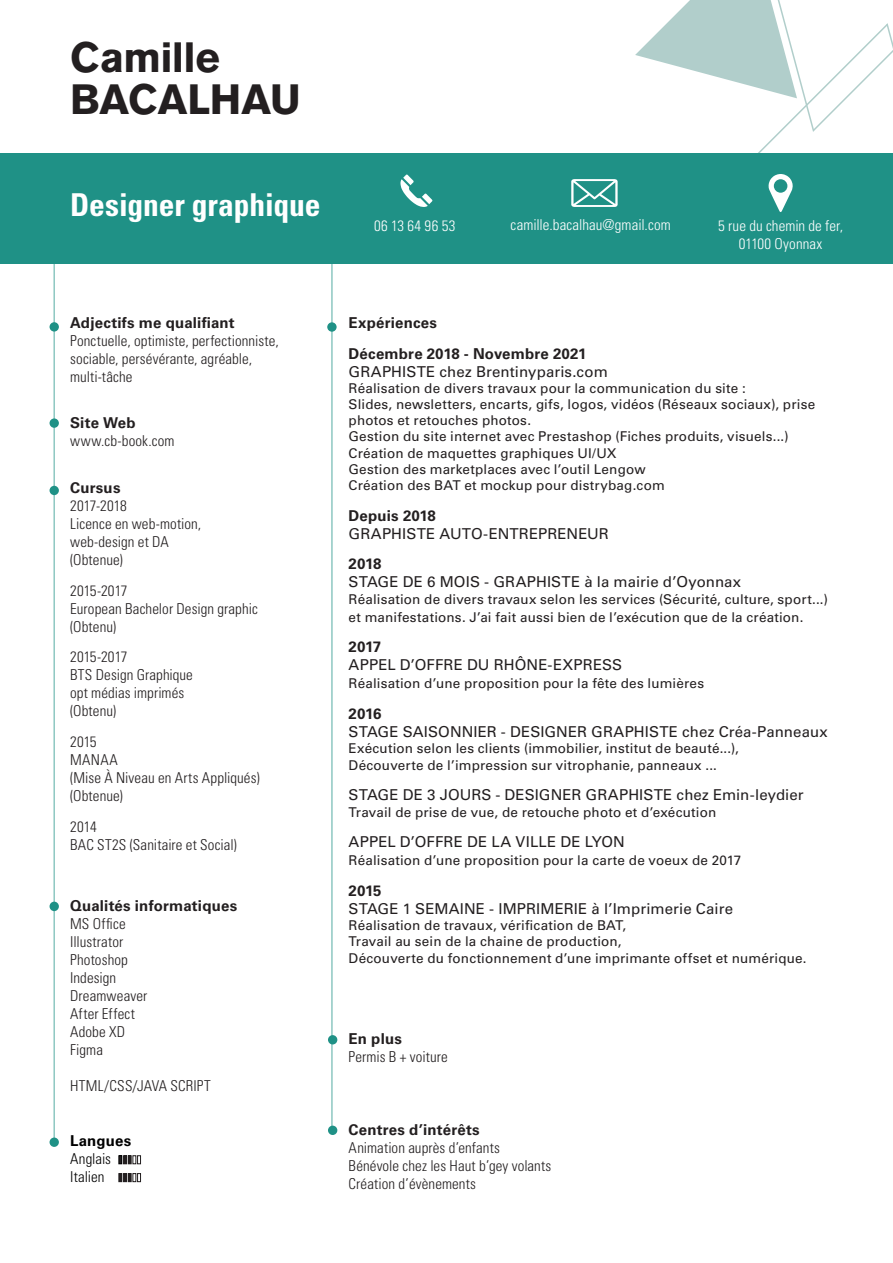
<style>
.page{position:relative;width:893px;height:1263px;background:#fff}
.page>*{position:absolute;margin:0;border:0;box-sizing:border-box;transform-origin:0 0}
.t1{font:700 42px/42px "Akzidenz Grotesk BQ";letter-spacing:-.01em;color:#231f20}
.t2{font:700 condensed 31.5px "Univers LT Std";letter-spacing:-.005em;color:#fff}
.t3{font:300 condensed 15px/18px "Univers LT Std";letter-spacing:.005em;color:#231f20}
.t4{font:15px "Univers LT Std";letter-spacing:.005em;color:#231f20}
.t5{font:700 15px/30.8px "Univers LT Std";letter-spacing:.015em;color:#231f20}
.t6{font:300 condensed 15px/18px "Univers LT Std";letter-spacing:.005em;color:#fff;text-align:center}
.t7{font:300 condensed 15px/18px "Univers LT Std";letter-spacing:-.005em;color:#000001}
.t8{font:700 15px "Univers LT Std";letter-spacing:.01em;color:#000001}
.t9{font:13.5px/16.2px "Univers LT Std";letter-spacing:.01em;color:#231f20}
</style>
<div class="page">
<div style="left:0;top:153px;width:893px;height:111px;background:#1f9186"></div>
<svg style="left:635px;top:0;width:258px;height:212px"></svg>
<svg style="left:571px;top:179px;width:47px;height:28px"></svg>
<svg style="left:400px;top:175px;width:32px;height:32px"></svg>
<svg style="left:119px;top:1155px;width:22px;height:9px"></svg>
<svg style="left:119px;top:1173px;width:22px;height:9px"></svg>
<hr style="left:53px;top:166px;width:2px;height:976px;background:#1f9186">
<div style="left:50px;top:322px;width:9px;height:10px;background:#1f9186;border-radius:50%"></div>
<div style="left:50px;top:418px;width:9px;height:10px;background:#1f9186;border-radius:50%"></div>
<div style="left:50px;top:486px;width:9px;height:9px;background:#1f9186;border-radius:50%"></div>
<div style="left:50px;top:1137px;width:9px;height:10px;background:#1f9186;border-radius:50%"></div>
<div style="left:328px;top:1035px;width:9px;height:9px;background:#1f9186;border-radius:50%"></div>
<div style="left:328px;top:1125px;width:9px;height:10px;background:#1f9186;border-radius:50%"></div>
<div style="left:50px;top:902px;width:9px;height:9px;background:#1f9186;border-radius:50%"></div>
<hr style="left:331px;top:250px;width:2px;height:880px;background:#1f9186">
<svg style="left:327px;top:322px;width:10px;height:10px"></svg>
<h1 class="t1" style="left:70px;top:37px;width:232px">Camille<br>BACALHAU</h1>
<h2 class="t2" style="left:70px;top:186px;width:252px">Designer graphique</h2>
<p class="t5" style="left:70px;top:307px;width:166px">Adjectifs me qualifiant</p>
<p class="t3" style="left:70px;top:331px;width:210px">Ponctuelle, optimiste, perfectionniste, sociable, persévérante, agréable, multi-tâche</p>
<p class="t5" style="left:70px;top:407px;width:67px">Site Web</p>
<p class="t3" style="left:70px;top:431px;width:106px">www.cb-book.com</p>
<p class="t5" style="left:70px;top:472px;width:52px">Cursus</p>
<p class="t3" style="left:70px;top:496px;width:133px">2017-2018<br>Licence en web-motion, web-design et DA (Obtenue)</p>
<p class="t3" style="left:70px;top:581px;width:189px">2015-2017<br>European Bachelor Design graphic (Obtenu)</p>
<p class="t3" style="left:70px;top:648px;width:124px">2015-2017<br>BTS Design Graphique opt médias imprimés (Obtenu)</p>
<p class="t3" style="left:70px;top:733px;width:191px">2015<br>MANAA<br>(Mise À Niveau en Arts Appliqués) (Obtenue)</p>
<p class="t3" style="left:70px;top:817px;width:168px">2014<br>BAC ST2S (Sanitaire et Social)</p>
<p class="t5" style="left:70px;top:890px;width:169px">Qualités informatiques</p>
<p class="t3" style="left:70px;top:914px;width:79px">MS Office<br>Illustrator<br>Photoshop<br>Indesign<br>Dreamweaver<br>After Effect<br>Adobe XD<br>Figma</p>
<p class="t3" style="left:70px;top:1076px;width:142px">HTML/CSS/JAVA SCRIPT</p>
<p class="t8" style="left:70px;top:1131px;width:63px">Langues</p>
<p class="t7" style="left:70px;top:1149px;width:42px">Anglais<br>Italien</p>
<p class="t6" style="left:374px;top:216px;width:83px">06 13 64 96 53</p>
<p class="t6" style="left:511px;top:216px;width:162px">camille.bacalhau@gmail.com</p>
<p class="t6" style="left:718px;top:216px;width:126px">5 rue du chemin de fer,<br>01100 Oyonnax</p>
<p class="t5" style="left:349px;top:307px;width:239px">Expériences<br>Décembre 2018 - Novembre 2021</p>
<p class="t4" style="left:349px;top:362px;width:261px">GRAPHISTE chez Brentinyparis.com</p>
<p class="t9" style="left:349px;top:380px;width:468px">Réalisation de divers travaux pour la communication du site :<br>Slides, newsletters, encarts, gifs, logos, vidéos (Réseaux sociaux), prise photos et retouches photos.<br>Gestion du site internet avec Prestashop (Fiches produits, visuels...)<br>Création de maquettes graphiques UI/UX<br>Gestion des marketplaces avec l’outil Lengow<br>Création des BAT et mockup pour distrybag.com</p>
<p class="t5" style="left:349px;top:500px;width:89px">Depuis 2018</p>
<p class="t4" style="left:349px;top:524px;width:262px">GRAPHISTE AUTO-ENTREPRENEUR</p>
<p class="t5" style="left:349px;top:549px;width:34px">2018</p>
<p class="t4" style="left:349px;top:573px;width:394px">STAGE DE 6 MOIS - GRAPHISTE à la mairie d’Oyonnax</p>
<p class="t9" style="left:349px;top:590px;width:481px;line-height:18px">Réalisation de divers travaux selon les services (Sécurité, culture, sport...) et manifestations. J’ai fait aussi bien de l’exécution que de la création.</p>
<p class="t5" style="left:349px;top:632px;width:34px">2017</p>
<p class="t4" style="left:349px;top:656px;width:275px">APPEL D’OFFRE DU RHÔNE-EXPRESS</p>
<p class="t9" style="left:349px;top:676px;width:357px">Réalisation d’une proposition pour la fête des lumières</p>
<p class="t5" style="left:349px;top:699px;width:34px">2016</p>
<p class="t4" style="left:349px;top:723px;width:481px">STAGE SAISONNIER - DESIGNER GRAPHISTE chez Créa-Panneaux</p>
<p class="t9" style="left:349px;top:740px;width:392px">Exécution selon les clients (immobilier, institut de beauté...),<br>Découverte de l’impression sur vitrophanie, panneaux ...</p>
<p class="t4" style="left:349px;top:786px;width:457px">STAGE DE 3 JOURS - DESIGNER GRAPHISTE chez Emin-leydier</p>
<p class="t9" style="left:349px;top:804px;width:369px">Travail de prise de vue, de retouche photo et d’exécution</p>
<p class="t4" style="left:349px;top:833px;width:278px">APPEL D’OFFRE DE LA VILLE DE LYON</p>
<p class="t9" style="left:349px;top:852px;width:394px">Réalisation d’une proposition pour la carte de voeux de 2017</p>
<p class="t5" style="left:349px;top:875px;width:34px">2015</p>
<p class="t4" style="left:349px;top:900px;width:386px">STAGE 1 SEMAINE - IMPRIMERIE à l’Imprimerie Caire</p>
<p class="t9" style="left:349px;top:917px;width:460px">Réalisation de travaux, vérification de BAT,<br>Travail au sein de la chaine de production,<br>Découverte du fonctionnement d’une imprimante offset et numérique.</p>
<p class="t5" style="left:349px;top:1024px;width:55px">En plus</p>
<p class="t3" style="left:349px;top:1048px;width:101px">Permis B + voiture</p>
<p class="t5" style="left:349px;top:1114px;width:133px">Centres d’intérêts</p>
<p class="t3" style="left:349px;top:1138px;width:204px">Animation auprès d’enfants<br>Bénévole chez les Haut b’gey volants<br>Création d’évènements</p>
</div>
